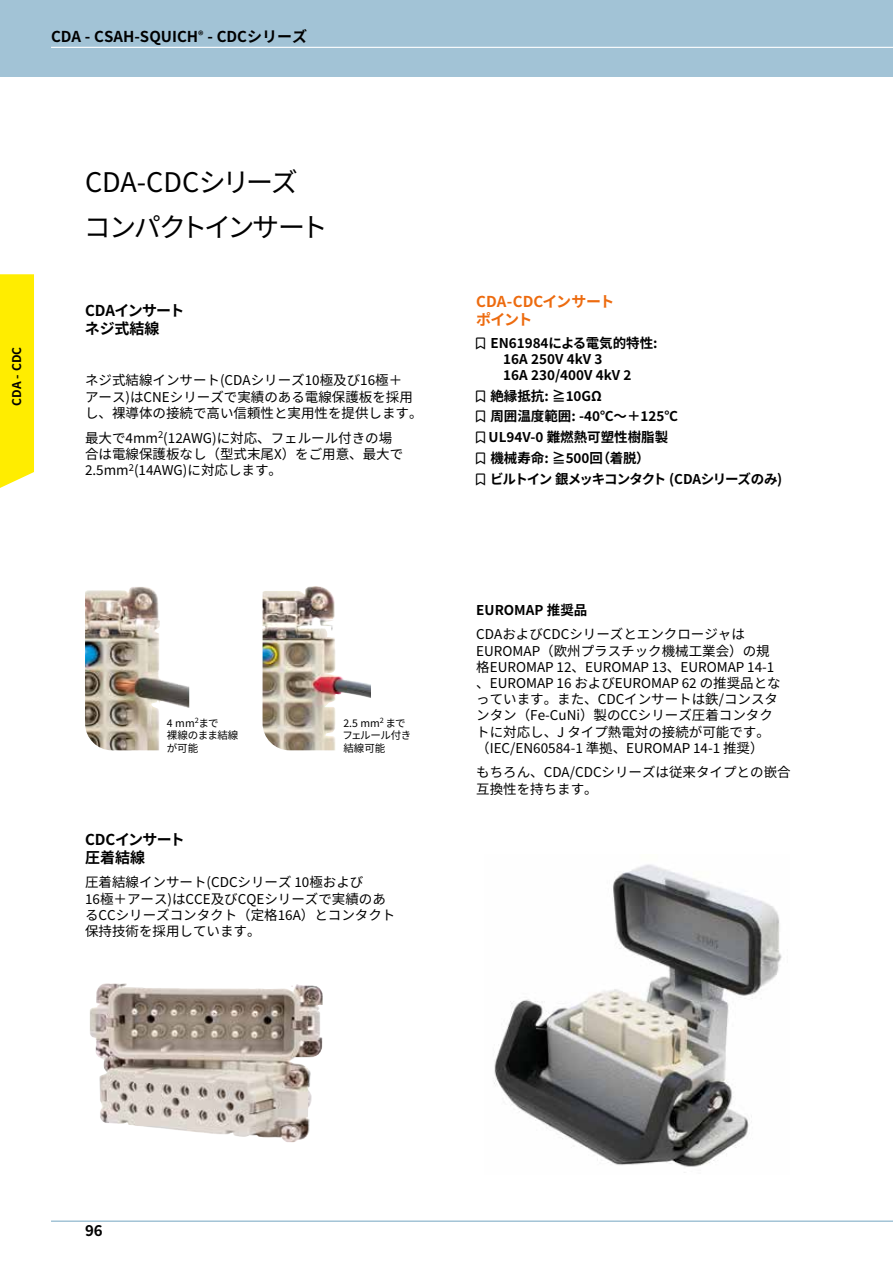
<style>
.page{position:relative;width:893px;height:1263px;background:#fff}
.page>*{position:absolute;margin:0;border:0;box-sizing:border-box;transform-origin:0 0}
.t1{font:27px/45px "Source Han Sans";letter-spacing:-.08em;color:#000}
.t2{font:700 15px/18px "Source Han Sans";color:#000}
.t3{font:700 15px/18px "Source Han Sans";letter-spacing:-.035em;color:#ed6b0f}
.t4{font:700 15px/18px "Source Han Sans";letter-spacing:-.02em;color:#000}
.t5{font:13.5px/16.2px "Source Han Sans";color:#000}
.t6{font:700 13.5px/20.7px "Source Han Sans";color:#000}
.t7{font:700 12px "Source Han Sans";color:#000}
.t8{font:10.5px/12.6px "Source Han Sans";letter-spacing:-.02em;color:#000}
</style>
<div class="page">
<div style="left:883px;top:0;width:10px;height:77px;background:#a2c3d6"></div>
<div style="left:0;top:0;width:892px;height:77px;background:#a2c3d6"></div>
<hr style="left:51px;top:1220px;width:842px;height:2px;background:#a2c3d6">
<hr style="left:51px;top:47px;width:842px;height:1px;background:#fff">
<div style="left:0;top:274px;width:34px;height:214px;background:#ffed00"></div>
<img style="left:85px;top:587px;width:104px;height:163px">
<img style="left:263px;top:586px;width:108px;height:164px">
<img style="left:90px;top:983px;width:233px;height:159px">
<img style="left:494px;top:864px;width:288px;height:309px">
<p class="t2" style="left:51px;top:28px;width:258px">CDA - CSAH-SQUICH<sup>®</sup> - CDCシリーズ</p>
<p class="t7" style="left:10px;top:406px;width:60px;rotate:-90deg">CDA - CDC</p>
<h1 class="t1" style="left:84px;top:160px;width:246px">CDA-CDCシリーズコンパクトインサート</h1>
<p class="t4" style="left:85px;top:302px;width:101px">CDAインサートネジ式結線</p>
<p class="t5" style="left:85px;top:373px;width:339px">ネジ式結線インサート(CDAシリーズ10極及び16極＋<br>アース)はCNEシリーズで実績のある電線保護板を採用し、裸導体の接続で高い信頼性と実用性を提供します。</p>
<p class="t5" style="left:85px;top:430px;width:320px">最大で4mm<sup>2</sup>(12AWG)に対応、フェルール付きの場合は電線保護板なし（型式末尾X）をご用意、最大で<br>2.5mm<sup>2</sup>(14AWG)に対応します。</p>
<p class="t8" style="left:167px;top:717px;width:73px">4 mm<sup>2</sup>まで<br>裸線のまま結線が可能</p>
<p class="t8" style="left:343px;top:717px;width:70px">2.5 mm<sup>2</sup> までフェルール付き結線可能</p>
<p class="t2" style="left:85px;top:830px;width:101px">CDCインサート圧着結線</p>
<p class="t5" style="left:85px;top:874px;width:312px">圧着結線インサート(CDCシリーズ 10極および<br>16極＋アース)はCCE及びCQEシリーズで実績のあるCCシリーズコンタクト（定格16A）とコンタクト保持技術を採用しています。</p>
<p class="t3" style="left:476px;top:293px;width:140px">CDA-CDCインサートポイント</p>
<p class="t6" style="left:503px;top:335px;width:156px;line-height:16.2px;text-indent:-13px">EN61984による電気的特性:<br>16A 250V 4kV 3<br>16A 230/400V 4kV 2</p>
<p class="t6" style="left:489px;top:386px;width:295px">絶縁抵抗: ≧10GΩ<br>周囲温度範囲: -40℃〜＋125℃<br>UL94V-0 難燃熱可塑性樹脂製<br>機械寿命: ≧500回（着脱）<br>ビルトイン 銀メッキコンタクト (CDAシリーズのみ)</p>
<p class="t6" style="left:476px;top:600px;width:113px">EUROMAP 推奨品</p>
<p class="t5" style="left:476px;top:627px;width:306px">CDAおよびCDCシリーズとエンクロージャは<br>EUROMAP（欧州プラスチック機械工業会）の規格EUROMAP 12、EUROMAP 13、EUROMAP 14-1、EUROMAP 16 およびEUROMAP 62 の推奨品となっています。また、CDCインサートは鉄/コンスタンタン（Fe-CuNi）製のCCシリーズ圧着コンタクトに対応し、J タイプ熱電対の接続が可能です。（IEC/EN60584-1 準拠、EUROMAP 14-1 推奨）</p>
<p class="t5" style="left:476px;top:765px;width:316px">もちろん、CDA/CDCシリーズは従来タイプとの嵌合互換性を持ちます。</p>
<p class="t2" style="left:85px;top:1221px;width:19px">96</p>
</div>
